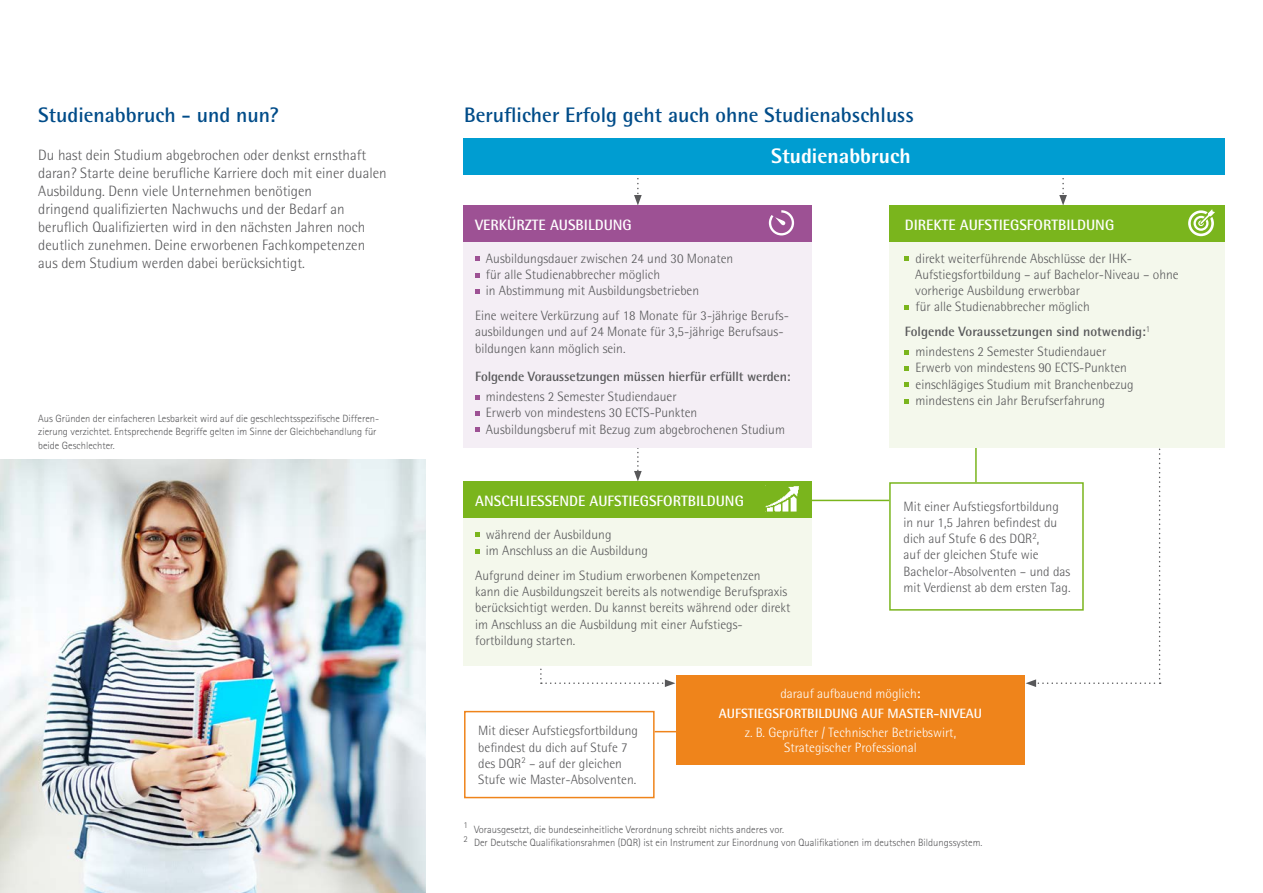
<style>
.page{position:relative;width:1263px;height:893px;background:#fff}
.page>*{position:absolute;margin:0;border:0;box-sizing:border-box;transform-origin:0 0}
.t1{font:700 21px "Rotis Semi Sans";color:#004c89}
.t2{font:800 21px "Rotis Semi Sans";color:#fff}
.t3{font:300 15px/18px "Rotis Semi Sans";color:#58585a}
.t4{font:700 15px "Rotis Semi Sans";color:#fff}
.t5{font:300 13.5px/16.2px "Rotis Semi Sans";color:#58585a}
.t6{font:700 13.5px/19.8px "Rotis Semi Sans";letter-spacing:-.01em;color:#58585a}
.t7{font:300 13.5px/15px "Rotis Semi Sans";color:#fff;text-align:center}
.t8{font:700 13.5px/19.5px "Rotis Semi Sans";color:#fff;text-align:center}
.t9{font:300 10.5px/13.5px "Rotis Sans Serif";color:#58585a}
.s1{font-weight:300}
</style>
<div class="page">
<svg style="left:634px;top:178px;width:8px;height:27px"></svg>
<svg style="left:540px;top:665px;width:135px;height:22px"></svg>
<svg style="left:1026px;top:448px;width:134px;height:239px"></svg>
<svg style="left:1059px;top:178px;width:8px;height:27px"></svg>
<svg style="left:634px;top:448px;width:8px;height:33px"></svg>
<hr style="left:975px;top:425px;width:2px;height:57px;background:#7ab51d">
<hr style="left:804px;top:500px;width:85px;height:1px;background:#7ab51d">
<div style="left:463px;top:212px;width:349px;height:236px;background:#f4eef5"></div>
<div style="left:463px;top:206px;width:349px;height:36px;background:#9d5194"></div>
<svg style="left:475px;top:257px;width:4px;height:4px"></svg>
<svg style="left:475px;top:273px;width:4px;height:4px"></svg>
<svg style="left:475px;top:289px;width:4px;height:4px"></svg>
<svg style="left:475px;top:395px;width:4px;height:5px"></svg>
<svg style="left:475px;top:412px;width:4px;height:4px"></svg>
<svg style="left:475px;top:428px;width:4px;height:4px"></svg>
<div style="left:889px;top:212px;width:336px;height:236px;background:#f4f8ec"></div>
<div style="left:889px;top:206px;width:336px;height:36px;background:#7ab51d"></div>
<svg style="left:905px;top:257px;width:4px;height:4px"></svg>
<svg style="left:905px;top:305px;width:4px;height:5px"></svg>
<svg style="left:905px;top:350px;width:4px;height:5px"></svg>
<svg style="left:905px;top:367px;width:4px;height:4px"></svg>
<svg style="left:905px;top:383px;width:4px;height:4px"></svg>
<svg style="left:905px;top:399px;width:4px;height:4px"></svg>
<div style="left:463px;top:482px;width:349px;height:183px;background:#f4f8ec"></div>
<div style="left:463px;top:481px;width:349px;height:36px;background:#7ab51d"></div>
<svg style="left:475px;top:533px;width:4px;height:4px"></svg>
<svg style="left:475px;top:549px;width:4px;height:4px"></svg>
<div style="left:676px;top:675px;width:349px;height:90px;background:#ef841b"></div>
<div style="left:464px;top:711px;width:191px;height:87px;border:2px solid #ef841b"></div>
<div style="left:889px;top:482px;width:195px;height:129px;border:2px solid #7ab51d"></div>
<div style="left:463px;top:139px;width:762px;height:36px;background:#009dd1"></div>
<img style="left:0;top:459px;width:425px;height:434px">
<svg style="left:655px;top:731px;width:21px;height:1px"></svg>
<svg style="left:769px;top:210px;width:25px;height:25px"></svg>
<svg style="left:1188px;top:209px;width:27px;height:27px"></svg>
<img style="left:766px;top:486px;width:33px;height:25px">
<h1 class="t1" style="left:38px;top:102px;width:243px">Studienabbruch - und nun?</h1>
<p class="t3" style="left:38px;top:146px;width:350px">Du hast dein Studium abgebrochen oder denkst ernsthaft daran? Starte deine berufliche Karriere doch mit einer dualen Ausbildung. Denn viele Unternehmen benötigen<br>dringend qualifizierten Nachwuchs und der Bedarf an beruflich Qualifizierten wird in den nächsten Jahren noch deutlich zunehmen. Deine erworbenen Fachkompetenzen aus dem Studium werden dabei berücksichtigt.</p>
<p class="t9" style="left:38px;top:411px;width:342px">Aus Gründen der einfacheren Lesbarkeit wird auf die geschlechtsspezifische Differen&shy;zierung verzichtet. Entsprechende Begriffe gelten im Sinne der Gleichbehandlung für beide Geschlechter.</p>
<h1 class="t1" style="left:464px;top:102px;width:451px">Beruflicher Erfolg geht auch ohne Studienabschluss</h1>
<h1 class="t2" style="left:771px;top:143px;width:141px">Studienabbruch</h1>
<p class="t4" style="left:475px;top:216px;width:158px">Verkürzte Ausbi ldung</p>
<p class="t5" style="left:486px;top:250px;width:249px">Ausbildungsdauer zwischen 24 und 30 Monaten für alle Studienabbrecher möglich<br>in Abstimmung mit Ausbildungsbetrieben</p>
<p class="t5" style="left:475px;top:308px;width:315px">Eine weitere Verkürzung auf 18 Monate für 3-jährige Berufs&shy;ausbildungen und auf 24 Monate für 3,5-jährige Berufsaus&shy;bildungen kann möglich sein.</p>
<p class="t6" style="left:475px;top:367px;width:317px">Folgende Voraussetzungen müssen hierfür erfüllt werden:</p>
<p class="t5" style="left:486px;top:389px;width:301px">mindestens 2 Semester Studiendauer<br>Erwerb von mindestens 30 ECTS-Punkten<br>Ausbildungsberuf mit Bezug zum abgebrochenen Studium</p>
<p class="t4" style="left:475px;top:492px;width:270px">Ansch li eSSende Aufsti egsfortbi ldung</p>
<p class="t5" style="left:486px;top:526px;width:164px">während der Ausbildung<br>im Anschluss an die Ausbildung</p>
<p class="t5" style="left:475px;top:567px;width:317px">Aufgrund deiner im Studium erworbenen Kompetenzen<br>kann die Ausbildungszeit bereits als notwendige Berufspraxis berücksichtigt werden. Du kannst bereits während oder direkt im Anschluss an die Ausbildung mit einer Aufstiegs&shy;fortbildung starten.</p>
<p class="t4" style="left:905px;top:216px;width:211px">Di rekte Aufsti egsfortbi ldung</p>
<p class="t5" style="left:915px;top:250px;width:265px">direkt weiterführende Abschlüsse der IHK-Aufstiegsfortbildung – auf Bachelor-Niveau – ohne vorherige Ausbildung erwerbbar<br>für alle Studienabbrecher möglich</p>
<p class="t6" style="left:915px;top:322px;width:236px;text-indent:-11px">Folgende Voraussetzungen sind notwendig:<sup>1 </sup><span class="s1">mindestens 2 Semester Studiendauer</span></p>
<p class="t5" style="left:915px;top:360px;width:220px">Erwerb von mindestens 90 ECTS-Punkten einschlägiges Studium mit Branchenbezug mindestens ein Jahr Berufserfahrung</p>
<p class="t5" style="left:903px;top:498px;width:168px">Mit einer Aufstiegsfortbildung in nur 1,5 Jahren befindest du dich auf Stufe 6 des DQR<sup>2</sup>,<br>auf der gleichen Stufe wie<br>Bachelor-Absolventen – und das mit Verdienst ab dem ersten Tag.</p>
<p class="t5" style="left:478px;top:723px;width:161px">Mit dieser Aufstiegsfortbildung befindest du dich auf Stufe 7 des DQR<sup>2</sup> – auf der gleichen<br>Stufe wie Master-Absolventen.</p>
<p class="t8" style="left:719px;top:684px;width:265px"><span class="s1">darauf aufbauend möglich</span>:<br>Aufsti egsfo rtbi ldung auf Master-Niveau</p>
<p class="t7" style="left:745px;top:725px;width:213px">z. B. Geprüfter / Technischer Betriebswirt,<br>Strategischer Professional</p>
<p class="t9" style="left:463px;top:823px;width:520px"><sup>1</sup> Vorausgesetzt, die bundeseinheitliche Verordnung schreibt nichts anderes vor.<br><sup>2</sup> Der Deutsche Qualifikationsrahmen (DQR) ist ein Instrument zur Einordnung von Qualifikationen im deutschen Bildungssystem.</p>
</div>
